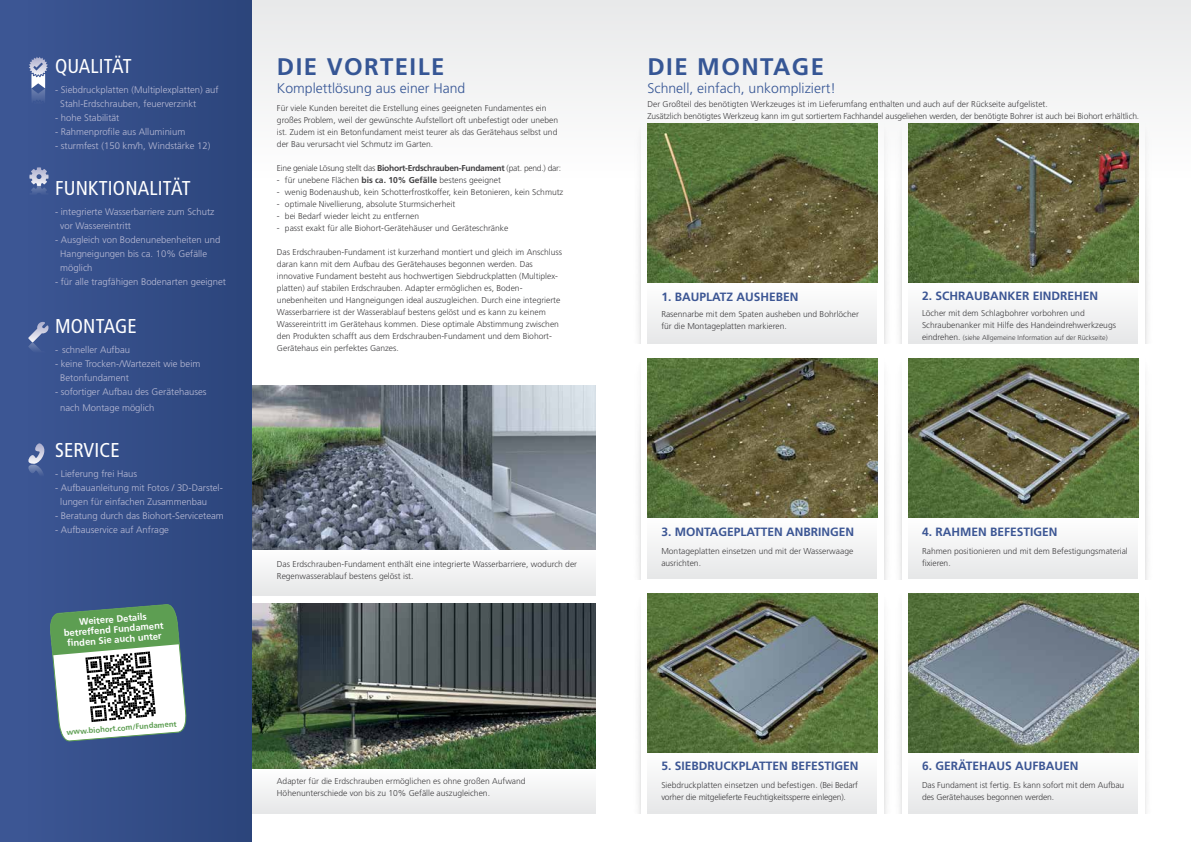
<style>
.page{position:relative;width:1191px;height:842px;background:#fff}
.page>*{position:absolute;margin:0;border:0;box-sizing:border-box;transform-origin:0 0}
.t1{font:700 24px "Frutiger LT Pro";letter-spacing:.06em;color:#365695}
.t2{font:condensed 20px "Frutiger LT Std";letter-spacing:.01em;color:#fff}
.t3{font:300 14px "Frutiger LT Pro";color:#365695}
.t4{font:700 12px "Frutiger LT Std";color:#3c5694}
.t5{font:300 9.5px/14px "Frutiger LT Std";color:#b9bbd5}
.t6{font:700 9.4px/10.3px "Frutiger LT Std";color:#fff;text-align:center}
.t7{font:300 8.5px/12px "Frutiger LT Std";color:#414042}
.t8{font:300 8.5px "Frutiger LT Std";letter-spacing:-.03em;color:#414042}
.t9{font:700 7.7px "Frutiger LT Std";color:#5d9e52}
.t10{font:300 7px "Frutiger LT Std";color:#414042}
.s1{font-weight:700}
.s2{font-size:8.5px}
</style>
<div class="page">
<img style="left:251px;top:385px;width:344px;height:163px">
<div style="left:251px;top:548px;width:344px;height:47px;background:#f2f2f3"></div>
<img style="left:251px;top:604px;width:344px;height:164px">
<div style="left:251px;top:768px;width:344px;height:45px;background:#f2f3f3"></div>
<div style="left:0;top:0;width:1191px;height:178px;background:#f1f2f2"></div>
<div style="left:0;top:0;width:251px;height:842px;background:#3c5694"></div>
<div style="left:28px;top:0;width:223px;height:842px;background:#334c86"></div>
<svg style="left:29px;top:57px;width:19px;height:63px"></svg>
<svg style="left:29px;top:167px;width:20px;height:37px"></svg>
<svg style="left:28px;top:443px;width:17px;height:43px"></svg>
<img style="left:884px;top:161px;width:7px;height:183px">
<div style="left:647px;top:283px;width:230px;height:61px;background:#f2f3f3"></div>
<img style="left:630px;top:156px;width:10px;height:188px">
<img style="left:1145px;top:156px;width:11px;height:188px">
<div style="left:908px;top:283px;width:230px;height:61px;background:#f2f2f3"></div>
<img style="left:891px;top:156px;width:10px;height:188px">
<img style="left:908px;top:124px;width:230px;height:158px">
<img style="left:647px;top:124px;width:230px;height:158px">
<div style="left:647px;top:752px;width:230px;height:61px;background:#f2f3f3"></div>
<div style="left:908px;top:752px;width:230px;height:61px;background:#f2f3f3"></div>
<img style="left:908px;top:593px;width:230px;height:159px">
<img style="left:647px;top:593px;width:230px;height:159px">
<div style="left:647px;top:518px;width:230px;height:61px;background:#f2f2f3"></div>
<div style="left:908px;top:518px;width:230px;height:61px;background:#f2f2f3"></div>
<img style="left:908px;top:358px;width:230px;height:159px">
<img style="left:647px;top:358px;width:230px;height:159px">
<svg style="left:28px;top:322px;width:21px;height:41px"></svg>
<svg style="left:49px;top:604px;width:138px;height:138px"></svg>
<h2 class="t2" style="left:55px;top:55px;width:78px">QUALITÄT</h2>
<p class="t5" style="left:60px;top:83px;width:160px;text-indent:-5px">- Siebdruckplatten (Multiplexplatten) auf<br>Stahl-Erdschrauben, feuerverzinkt</p>
<p class="t5" style="left:55px;top:111px;width:66px">- hohe Stabilität</p>
<p class="t5" style="left:55px;top:125px;width:132px">- Rahmenprofile aus Alluminium</p>
<p class="t5" style="left:55px;top:139px;width:157px">- sturmfest (150 km/h, Windstärke 12)</p>
<h2 class="t2" style="left:55px;top:177px;width:137px">FUNKTIONALITÄT</h2>
<p class="t5" style="left:60px;top:205px;width:156px;text-indent:-5px">- integrierte Wasserbarriere zum Schutz vor Wassereintritt</p>
<p class="t5" style="left:60px;top:233px;width:161px;text-indent:-5px">- Ausgleich von Bodenunebenheiten und<br>Hangneigungen bis ca. 10% Gefälle möglich</p>
<p class="t5" style="left:55px;top:275px;width:173px">- für alle tragfähigen Bodenarten geeignet</p>
<h2 class="t2" style="left:55px;top:315px;width:83px">MONTAGE</h2>
<p class="t5" style="left:55px;top:343px;width:77px">- schneller Aufbau</p>
<p class="t5" style="left:60px;top:357px;width:142px;text-indent:-5px">- keine Trocken-/Wartezeit wie beim<br>Betonfundament</p>
<p class="t5" style="left:60px;top:384px;width:148px;line-height:16px;text-indent:-5px">- sofortiger Aufbau des Gerätehauses nach Montage möglich</p>
<h2 class="t2" style="left:55px;top:439px;width:64px">SERVICE</h2>
<p class="t5" style="left:55px;top:467px;width:84px">- Lieferung frei Haus</p>
<p class="t5" style="left:60px;top:481px;width:164px;text-indent:-5px">- Aufbauanleitung mit Fotos / 3D-Darstel&shy;lungen für einfachen Zusammenbau</p>
<p class="t5" style="left:55px;top:509px;width:170px">- Beratung durch das Biohort-Serviceteam</p>
<p class="t5" style="left:55px;top:523px;width:116px">- Aufbauservice auf Anfrage</p>
<p class="t6" style="left:63px;top:617px;width:103px;rotate:-4deg">WEITERE DETAILS<br>BETREFFEND FUNDAMENT<br>FI NDEN SIE AUCH UNTER</p>
<p class="t9" style="left:66px;top:728px;width:113px;rotate:-5deg">WWW.BIOHORT.COM/FUNDAMENT</p>
<h1 class="t1" style="left:277px;top:52px;width:169px">DIE VORTEILE</h1>
<h3 class="t3" style="left:277px;top:80px;width:190px">Komplettlösung aus einer Hand</h3>
<p class="t7" style="left:277px;top:102px;width:283px">Für viele Kunden bereitet die Erstellung eines geeigneten Fundamentes ein großes Problem, weil der gewünschte Aufstellort oft unbefestigt oder uneben ist. Zudem ist ein Betonfundament meist teurer als das Gerätehaus selbst und der Bau verursacht viel Schmutz im Garten.</p>
<p class="t8" style="left:277px;top:163px;width:286px">Eine geniale Lösung stellt das <span class="s1">BIOHORT-ERDSCHRAUBEN-FUNDAMENT</span> (pat. pend.) dar:</p>
<p class="t7" style="left:277px;top:174px;width:225px">- für unebene Flächen <span class="s1">BIS CA. 10% GEFÄLLE</span> bestens geeignet</p>
<p class="t7" style="left:277px;top:186px;width:288px">- wenig Bodenaushub, kein Schotterfrostkoffer, kein Betonieren, kein Schmutz</p>
<p class="t7" style="left:277px;top:198px;width:180px">- optimale Nivellierung, absolute Sturmsicherheit</p>
<p class="t7" style="left:277px;top:210px;width:144px">- bei Bedarf wieder leicht zu entfernen</p>
<p class="t7" style="left:277px;top:222px;width:233px">- passt exakt für alle Biohort-Gerätehäuser und Geräteschränke</p>
<p class="t7" style="left:277px;top:246px;width:287px">Das Erdschrauben-Fundament ist kurzerhand montiert und gleich im Anschluss daran kann mit dem Aufbau des Gerätehauses begonnen werden. Das innovative Fundament besteht aus hochwertigen Siebdruckplatten (Multiplex&shy;platten) auf stabilen Erdschrauben. Adapter ermöglichen es, Boden&shy;unebenheiten und Hangneigungen ideal auszugleichen. Durch eine integrierte Wasserbarriere ist der Wasserablauf bestens gelöst und es kann zu keinem Wassereintritt im Gerätehaus kommen. Diese optimale Abstimmung zwischen den Produkten schafft aus dem Erdschrauben-Fundament und dem Biohort-Gerätehaus ein perfektes Ganzes.</p>
<p class="t7" style="left:277px;top:558px;width:302px">Das Erdschrauben-Fundament enthält eine integrierte Wasserbarriere, wodurch der<br>Regenwasserablauf bestens gelöst ist.</p>
<p class="t7" style="left:277px;top:776px;width:250px">Adapter für die Erdschrauben ermöglichen es ohne großen Aufwand<br>Höhenunterschiede von bis zu 10% Gefälle auszugleichen.</p>
<h1 class="t1" style="left:647px;top:52px;width:178px">DIE MONTAGE</h1>
<h3 class="t3" style="left:647px;top:80px;width:190px">Schnell, einfach, unkompliziert!</h3>
<p class="t7" style="left:647px;top:98px;width:493px">Der Großteil des benötigten Werkzeuges ist im Lieferumfang enthalten und auch auf der Rückseite aufgelistet.<br>Zusätzlich benötigtes Werkzeug kann im gut sortiertem Fachhandel ausgeliehen werden, der benötigte Bohrer ist auch bei Biohort erhältlich.</p>
<h3 class="t4" style="left:661px;top:290px;width:139px">1. BAUPLATZ AUSHEBEN</h3>
<p class="t7" style="left:661px;top:308px;width:199px">Rasennarbe mit dem Spaten ausheben und Bohrlöcher für die Montageplatten markieren.</p>
<h3 class="t4" style="left:922px;top:289px;width:178px">2. SCHRAUBANKER EINDREHEN</h3>
<p class="t7" style="left:922px;top:307px;width:195px">Löcher mit dem Schlagbohrer vorbohren und<br>Schraubenanker mit Hilfe des Handeindrehwerkzeugs</p>
<p class="t10" style="left:922px;top:334px;width:187px"><span class="s2">eindrehen.</span> (siehe Allgemeine Information auf der Rückseite)</p>
<h3 class="t4" style="left:661px;top:524px;width:194px">3. MONTAGEPLATTEN ANBRINGEN</h3>
<p class="t7" style="left:661px;top:545px;width:193px">Montageplatten einsetzen und mit der Wasserwaage ausrichten.</p>
<h3 class="t4" style="left:922px;top:524px;width:137px">4. RAHM EN BEFESTIGEN</h3>
<p class="t7" style="left:922px;top:545px;width:207px">Rahmen positionieren und mit dem Befestigungsmaterial fixieren.</p>
<h3 class="t4" style="left:661px;top:759px;width:199px">5. SIEBDRUCKPLATTEN BEFESTIGEN</h3>
<p class="t7" style="left:661px;top:779px;width:198px">Siebdruckplatten einsetzen und befestigen. (Bei Bedarf vorher die mitgelieferte Feuchtigkeitssperre einlegen).</p>
<h3 class="t4" style="left:922px;top:758px;width:158px">6. GERÄTEHAUS AUFBAUEN</h3>
<p class="t7" style="left:922px;top:779px;width:204px">Das Fundament ist fertig. Es kann sofort mit dem Aufbau des Gerätehauses begonnen werden.</p>
</div>
